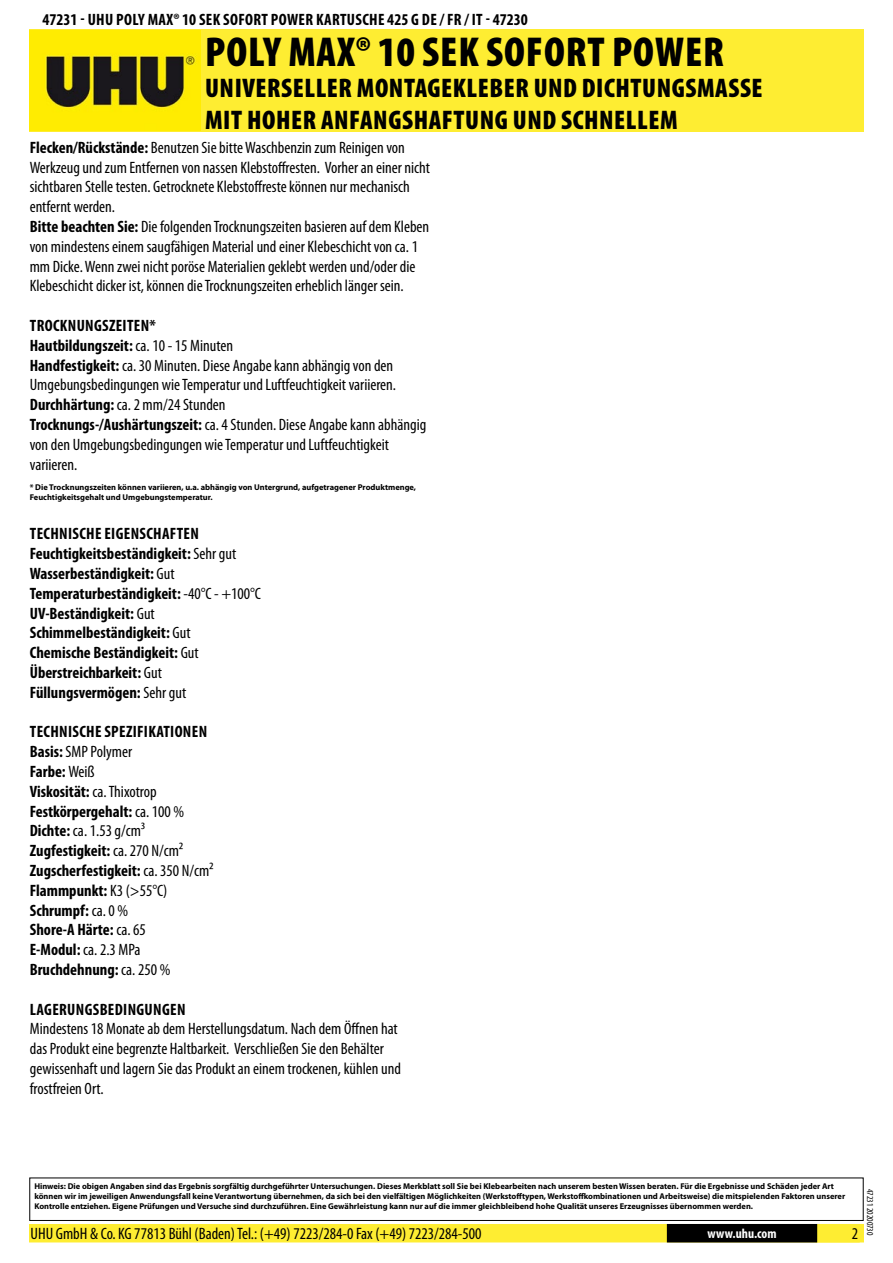
<style>
.page{position:relative;width:893px;height:1263px;background:#fff}
.page>*{position:absolute;margin:0;border:0;box-sizing:border-box;transform-origin:0 0}
.t1{font:900 condensed 42px "Myriad Pro";letter-spacing:.02em;color:#000}
.t2{font:900 condensed 27px/32.4px "Myriad Pro";letter-spacing:.02em;color:#000}
.t3{font:condensed 16.5px/19.8px "Myriad Pro";color:#000}
.t4{font:700 condensed 16.5px/19.8px "Myriad Pro";color:#000}
.t5{font:700 condensed 16.5px "Myriad Pro";letter-spacing:.02em;color:#000}
.t6{font:700 condensed 13.5px "Myriad Pro";color:#fff}
.t7{font:condensed 9px "Myriad Pro";color:#000}
.t8{font:700 8.4px/10.1px "Myriad Pro";color:#000}
.s1{font-weight:700}
.s2{font-weight:400}
</style>
<div class="page">
<div style="left:30px;top:1225px;width:833px;height:17px;background:#feed32"></div>
<div style="left:29px;top:1224px;width:835px;height:18px;border:2px solid #feed32"></div>
<div style="left:816px;top:1224px;width:44px;height:18px;border:2px solid #feed32"></div>
<div style="left:668px;top:1225px;width:148px;height:17px;background:#000"></div>
<div style="left:667px;top:1224px;width:150px;height:18px;border:2px solid #000"></div>
<div style="left:29px;top:1177px;width:835px;height:44px;border:1px solid #000"></div>
<div style="left:30px;top:30px;width:834px;height:102px;background:#feed32"></div>
<img style="left:30px;top:31px;width:171px;height:100px">
<p class="t5" style="left:43px;top:9px;width:291px">47231 - UHU POLY MAX® 10 SEK SOFORT POWER Kartus</p>
<p class="t4" style="left:362px;top:9px;width:167px">che 425 g DE / FR / IT - 47230</p>
<h1 class="t1" style="left:205px;top:25px;width:302px">POLY MAX® 10 SEK SOFORT</h1>
<h1 class="t1" style="left:612px;top:25px;width:92px">POWER</h1>
<h2 class="t2" style="left:205px;top:71px;width:559px">UNIVERSELLER MONTAGEKLEBER UND DICHTUNGSMASSE<br>MIT HOHER ANFANGSHAFTUNG UND SCHNELLEM</h2>
<p class="t3" style="left:30px;top:137px;width:402px"><span class="s1">Flecken/Rückstände:</span> Benutzen Sie bitte Waschbenzin zum Reinigen von Werkzeug und zum Entfernen von nassen Klebstoffresten. Vorher an einer nicht sichtbaren Stelle testen. Getrocknete Klebstoffreste können nur mechanisch entfernt werden.<br><span class="s1">Bitte beachten Sie:</span> Die folgenden Trocknungszeiten basieren auf dem Kleben von mindestens einem saugfähigen Material und einer Klebeschicht von ca. 1 mm Dicke. Wenn zwei nicht poröse Materialien geklebt werden und/oder die Klebeschicht dicker ist, können die Trocknungszeiten erheblich länger sein.</p>
<p class="t3" style="left:30px;top:315px;width:398px"><span class="s1">Trocknungszeiten*<br>Hautbildungszeit:</span> ca. 10 - 15 Minuten<br><span class="s1">Handfestigkeit:</span> ca. 30 Minuten. Diese Angabe kann abhängig von den Umgebungsbedingungen wie Temperatur und Luftfeuchtigkeit variieren.<br><span class="s1">Durchhärtung:</span> ca. 2 mm/24 Stunden<br><span class="s1">Trocknungs-/Aushärtungszeit:</span> ca. 4 Stunden. Diese Angabe kann abhängig von den Umgebungsbedingungen wie Temperatur und Luftfeuchtigkeit variieren.</p>
<p class="t8" style="left:30px;top:482px;width:388px">* Die Trocknungszeiten können variieren, u.a. abhängig von Untergrund, aufgetragener Produktmenge,<br>Feuchtigkeitsgehalt und Umgebungstemperatur.</p>
<p class="t5" style="left:30px;top:524px;width:132px">Technische Eigenschafte</p>
<p class="t4" style="left:30px;top:524px;width:233px;text-indent:161px">n<br>Feuchtigkeitsbeständigkeit: <span class="s2">Sehr gut<br></span>Wasserbeständigkeit: <span class="s2">Gut<br></span>Temperaturbeständigkeit: <span class="s2">-40°C - +100°C<br></span>UV-Beständigkeit: <span class="s2">Gut<br></span>Schimmelbeständigkeit: <span class="s2">Gut<br></span>Chemische Beständigkeit: <span class="s2">Gut<br></span>Überstreichbarkeit: <span class="s2">Gut<br></span>Füllungsvermögen: <span class="s2">Sehr gut</span></p>
<p class="t5" style="left:30px;top:722px;width:110px">Technische Spezifikatio</p>
<p class="t4" style="left:183px;top:722px;width:26px">nen</p>
<p class="t4" style="left:30px;top:741px;width:185px">Basis: <span class="s2">SMP Polymer<br></span>Farbe: <span class="s2">Weiß<br></span>Viskosität: <span class="s2">ca. Thixotrop<br></span>Festkörpergehalt: <span class="s2">ca. 100 %<br></span>Dichte: <span class="s2">ca. 1.53 g/cm³<br></span>Zugfestigkeit: <span class="s2">ca. 270 N/cm²<br></span>Zugscherfestigkeit: <span class="s2">ca. 350 N/cm²<br></span>Flammpunkt: <span class="s2">K3 (&gt;55°C)<br></span>Schrumpf: <span class="s2">ca. 0 %<br></span>Shore-A Härte: <span class="s2">ca. 65<br></span>E-Modul: <span class="s2">ca. 2.3 MPa<br></span>Bruchdehnung: <span class="s2">ca. 250 %</span></p>
<p class="t5" style="left:30px;top:999px;width:157px">Lagerungsbedingungen</p>
<p class="t3" style="left:30px;top:1019px;width:373px">Mindestens 18 Monate ab dem Herstellungsdatum. Nach dem Öffnen hat das Produkt eine begrenzte Haltbarkeit. Verschließen Sie den Behälter gewissenhaft und lagern Sie das Produkt an einem trockenen, kühlen und frostfreien Ort.</p>
<p class="t8" style="left:34px;top:1181px;width:812px">Hinweis: Die obigen Angaben sind das Ergebnis sorgfältig durchgeführter Untersuchungen. Dieses Merkblatt soll Sie bei Klebearbeiten nach unserem besten Wissen beraten. Für die Ergebnisse und Schäden jeder Art können wir im jeweiligen Anwendungsfall keine Verantwortung übernehmen, da sich bei den vielfältigen Möglichkeiten (Werkstofftypen, Werkstoffkombinationen und Arbeitsweise) die mitspielenden Faktoren unserer<br>Kontrolle entziehen. Eigene Prüfungen und Versuche sind durchzuführen. Eine Gewährleistung kann nur auf die immer gleichbleibend hohe Qualität unseres Erzeugnisses übernommen werden.</p>
<p class="t3" style="left:31px;top:1224px;width:453px">UHU GmbH &amp; Co. KG 77813 Bühl (Baden) Tel.: (+49) 7223/284-0 Fax (+49) 7223/284-500</p>
<p class="t6" style="left:707px;top:1225px;width:71px">www.uhu.com</p>
<p class="t3" style="left:852px;top:1224px;width:8px">2</p>
<p class="t7" style="left:875px;top:1189px;width:48px;rotate:90deg">47231 20200730</p>
</div>
